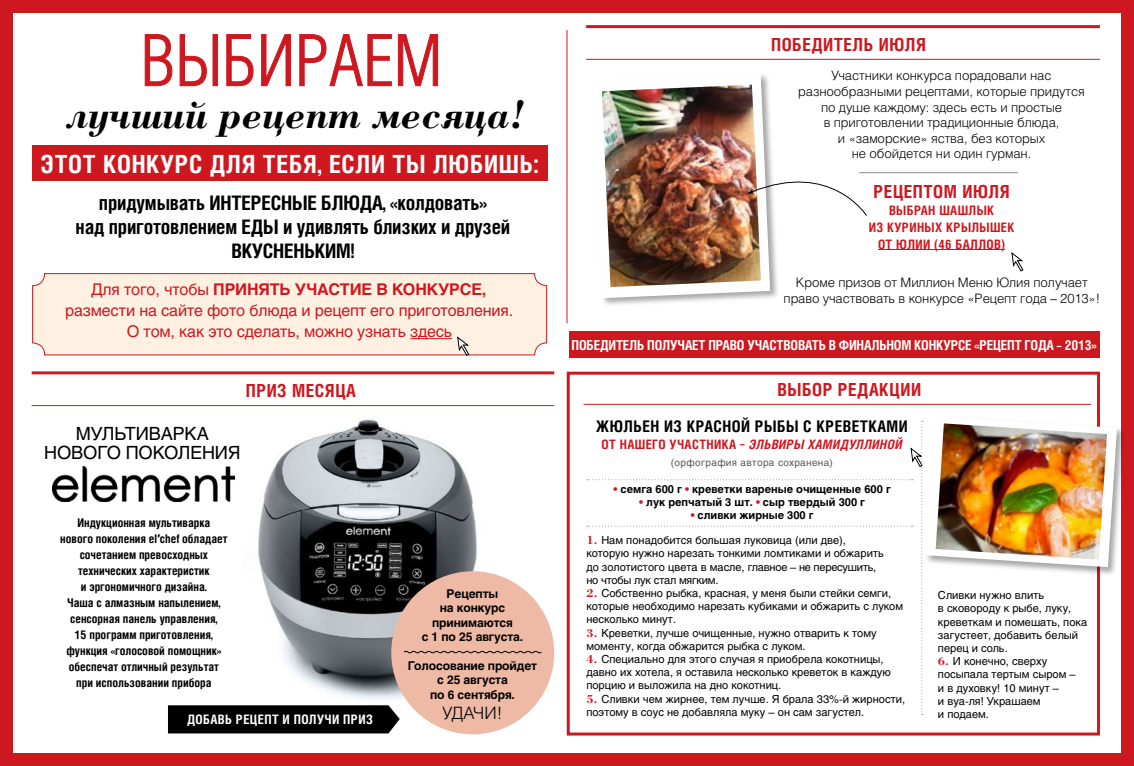
<style>
.page{position:relative;width:1134px;height:766px;background:#fff}
.page>*{position:absolute;margin:0;border:0;box-sizing:border-box;transform-origin:0 0}
.t1{font:300 70.9px "Helios Cond";color:#ce181f}
.t2{font:italic 700 41px "Borjomi C";color:#000}
.t3{font:700 25px "Helios Cond";letter-spacing:.03em;color:#fff}
.t4{font:700 20px/24px "Helios Cond";letter-spacing:-.01em;color:#000;text-align:center}
.t5{font:700 18px "Helios Cond";letter-spacing:.03em;color:#ce181f}
.t6{font:18px "Helios";color:#000}
.t7{font:300 17px "Helios";color:#000}
.t8{font:16px/21px "Helios";letter-spacing:-.01em;color:#ce181f;text-align:center}
.t9{font:700 16px "Helios Cond";color:#000}
.t10{font:700 13.7px "Helios Cond";letter-spacing:-.01em;color:#fff}
.t11{font:300 13px/15.6px "Helios";letter-spacing:-.01em;color:#000;text-align:center}
.t12{font:700 13px/17px "Helios Cond";letter-spacing:.03em;color:#ce181f;text-align:center}
.t13{font:italic 700 13px "Helios Cond";letter-spacing:.03em;color:#ce181f}
.t14{font:700 13px "Helios Cond";letter-spacing:.03em;color:#fff}
.t15{font:700 12px/16px "Helios Cond";color:#000;text-align:center}
.t16{font:700 12px/14.4px "Helios";letter-spacing:-.01em;color:#000;text-align:center}
.t17{font:11px/13.2px "Helios";color:#000}
.t18{font:700 11px "Helios";color:#000}
.t19{font:10px "Helios";letter-spacing:.03em;color:#58595b}
.s1{font-weight:700}
.s2{font-family:"Arial"}
.s3{font-style:normal}
.s4{color:#ce181f}
.s5{font-family:"Borjomi C";font-weight:700;font-size:12px;color:#ce181f}
</style>
<div class="page">
<div style="left:33px;top:273px;width:514px;height:82px;background:#fff1e2;border-radius:12px"></div>
<hr style="left:410px;top:338px;width:42px;height:1px;background:#ce181f">
<div style="left:32px;top:273px;width:515px;height:82px;border:1px solid #ce181f;border-radius:12px"></div>
<div style="left:0;top:0;width:1134px;height:765px;border:13px solid #ce181f"></div>
<svg style="left:145px;top:34px;width:27px;height:52px"></svg>
<svg style="left:180px;top:34px;width:38px;height:52px"></svg>
<svg style="left:226px;top:34px;width:28px;height:52px"></svg>
<svg style="left:261px;top:34px;width:30px;height:52px"></svg>
<svg style="left:299px;top:34px;width:93px;height:52px"></svg>
<svg style="left:398px;top:34px;width:40px;height:52px"></svg>
<svg style="left:457px;top:336px;width:13px;height:20px"></svg>
<img style="left:244px;top:406px;width:247px;height:300px">
<div style="left:168px;top:705px;width:232px;height:28px;background:#000"></div>
<hr style="left:878px;top:249px;width:127px;height:1px;background:#ce181f">
<div style="left:569px;top:331px;width:530px;height:26px;background:#ce181f"></div>
<div style="left:591px;top:72px;width:188px;height:235px;background:#000;opacity:.35"></div>
<svg style="left:592px;top:74px;width:178px;height:224px"></svg>
<img style="left:602px;top:85px;width:159px;height:202px">
<div style="left:567px;top:371px;width:533px;height:364px;border:3px solid #ce181f"></div>
<hr style="left:583px;top:403px;width:508px;height:1px;background:#ce181f">
<div style="left:924px;top:414px;width:202px;height:162px;background:#000;opacity:.35"></div>
<svg style="left:587px;top:416px;width:530px;height:298px"></svg>
<hr style="left:859px;top:172px;width:159px;height:1px;background:#8a8c8e">
<div style="left:32px;top:145px;width:515px;height:35px;background:#ce181f"></div>
<svg style="left:1011px;top:252px;width:13px;height:20px"></svg>
<svg style="left:747px;top:160px;width:120px;height:56px"></svg>
<div style="left:391px;top:571px;width:163px;height:163px;background:#efbaa5;border-radius:50%"></div>
<svg style="left:403px;top:650px;width:139px;height:3px"></svg>
<img style="left:53px;top:466px;width:182px;height:36px">
<hr style="left:32px;top:405px;width:522px;height:1px;background:#ce181f">
<hr style="left:32px;top:371px;width:522px;height:3px;background:#ce181f">
<hr style="left:586px;top:59px;width:514px;height:1px;background:#ce181f">
<hr style="left:586px;top:25px;width:514px;height:3px;background:#ce181f">
<hr style="left:566px;top:30px;width:1px;height:293px;background:#ce181f">
<h1 class="t1" style="left:141px;top:21px;width:294px">Выбираем</h1>
<h2 class="t2" style="left:67px;top:89px;width:460px">лучший рецепт месяца!</h2>
<h3 class="t3" style="left:41px;top:149px;width:499px">этот конкурс для тебя, если ты любишь:</h3>
<h3 class="t4" style="left:76px;top:190px;width:436px">придумывать интересные блюда, «колдовать»<br>над приготовлением еды и удивлять близких и друзей вкусненьким!</h3>
<h3 class="t8" style="left:65px;top:279px;width:449px">Для того, чтобы <span class="s1">пр инять участие в конкурсе, </span>размести на сайте фото блюда и рецепт его приготовления.<br>О том, как это сделать, можно узнать здесь</h3>
<h3 class="t5" style="left:246px;top:380px;width:112px">приз месяца</h3>
<h3 class="t6" style="left:76px;top:422px;width:13px">мул</h3>
<h3 class="t6" style="left:114px;top:422px;width:24px">ьтиварка</h3>
<h3 class="t6" style="left:44px;top:441px;width:14px">нового</h3>
<h3 class="t6" style="left:126px;top:441px;width:14px">поколения</h3>
<p class="t15" style="left:60px;top:514px;width:169px">Индукционная мультиварка нового поколения el<span class="s2">′</span>chef обладает сочетанием превосходных технических характеристик<br>и эргономичного дизайна.<br>Чаша с алмазным напылением, сенсорная панель управления,<br>15 программ приготовления, функция «голосовой помощник» обеспечат отличный результат при использовании прибора</p>
<p class="t14" style="left:187px;top:711px;width:187px">Добавь рецепт и получи приз</p>
<p class="t16" style="left:422px;top:586px;width:103px">Рецепты<br>на конкурс принимаются<br>с 1 по 25 августа.</p>
<p class="t16" style="left:408px;top:658px;width:131px">Голосование пройдет с 25 августа<br>по 6 сентября.</p>
<h3 class="t7" style="left:443px;top:702px;width:21px">Удачи</h3>
<h3 class="t7" style="left:497px;top:702px;width:7px">!</h3>
<h3 class="t5" style="left:771px;top:34px;width:156px">Победитель Июля</h3>
<p class="t11" style="left:798px;top:68px;width:288px">Участники конкурса порадовали нас разнообразными рецептами, которые придутся по душе каждому: здесь есть и простые<br>в приготовлении традиционные блюда,<br>и «заморские» яства, без которых<br>не обойдется ни один гурман.</p>
<h3 class="t5" style="left:874px;top:181px;width:137px">рецептом июля</h3>
<p class="t12" style="left:869px;top:201px;width:147px">выбран Шашлык<br>из куриных крылышек от Юлии (46 баллов)</p>
<p class="t11" style="left:784px;top:275px;width:318px">Кроме призов от М иллион Меню Юлия получает право участвовать в конкурсе «Рецепт года – 2013»!</p>
<p class="t10" style="left:572px;top:337px;width:527px">Победитель получает право участвовать в финальном конкурсе «Рецепт года – 2013»</p>
<h3 class="t5" style="left:777px;top:379px;width:145px">выбор редакции</h3>
<h3 class="t9" style="left:596px;top:417px;width:25px">ЖЮЛЬЕН</h3>
<h3 class="t9" style="left:664px;top:417px;width:33px">ИЗ КРАСНО</h3>
<h3 class="t9" style="left:741px;top:417px;width:26px">Й РЫБЫ</h3>
<h3 class="t9" style="left:803px;top:417px;width:24px">С КРЕВЕТКАМИ</h3>
<p class="t13" style="left:602px;top:436px;width:302px"><span class="s3">от нашего участника –</span> Эльвиры Хамидуллиной</p>
<p class="t19" style="left:671px;top:456px;width:164px">(орфография автора сохранена)</p>
<p class="t18" style="left:613px;top:482px;width:279px"><span class="s4">•</span> семга 600 г <span class="s4">•</span> креветки вареные очищенные 600 г</p>
<p class="t18" style="left:639px;top:495px;width:227px"><span class="s4">•</span> лук репчатый 3 шт. <span class="s4">•</span> сыр твердый 300 г</p>
<p class="t18" style="left:691px;top:508px;width:125px"><span class="s4">•</span> сливки жирные 300 г</p>
<p class="t17" style="left:586px;top:533px;width:299px"><span class="s5">1.</span> Нам понадобится большая луковица (или две), которую нужно нарезать тонкими ломтиками и обжарить до золотистого цвета в масле‚ главное – не пересушить‚ но чтобы лук стал мягким.</p>
<p class="t17" style="left:586px;top:586px;width:318px"><span class="s5">2.</span> Собственно рыбка, красная‚ у меня были стейки семги‚ которые необходимо нарезать кубиками и обжарить с луком несколько минут.</p>
<p class="t17" style="left:586px;top:625px;width:292px"><span class="s5">3.</span> Креветки‚ лучше очищенные, нужно отварить к тому моменту‚ когда обжарится рыбка с луком.</p>
<p class="t17" style="left:586px;top:652px;width:306px"><span class="s5">4.</span> Специально для этого случая я приобрела кокотницы, давно их хотела, я оставила несколько креветок в каждую порцию и выложила на дно кокотниц.</p>
<p class="t17" style="left:586px;top:691px;width:320px"><span class="s5">5.</span> Сливки чем жирнее‚ тем лучше. Я брала 33%-й жирности‚ поэтому в соус не добавляла муку – он сам загустел.</p>
<p class="t17" style="left:938px;top:588px;width:151px">Сливки нужно влить<br>в сковороду к рыбе‚ луку‚ креветкам и помешать, пока загустеет‚ добавить белый перец и соль.</p>
<p class="t17" style="left:938px;top:654px;width:139px"><span class="s5">6.</span> И конечно‚ сверху посыпала тертым сыром – и в духовку! 10 минут –<br>и вуа-ля! Украшаем<br>и подаем.</p>
</div>
